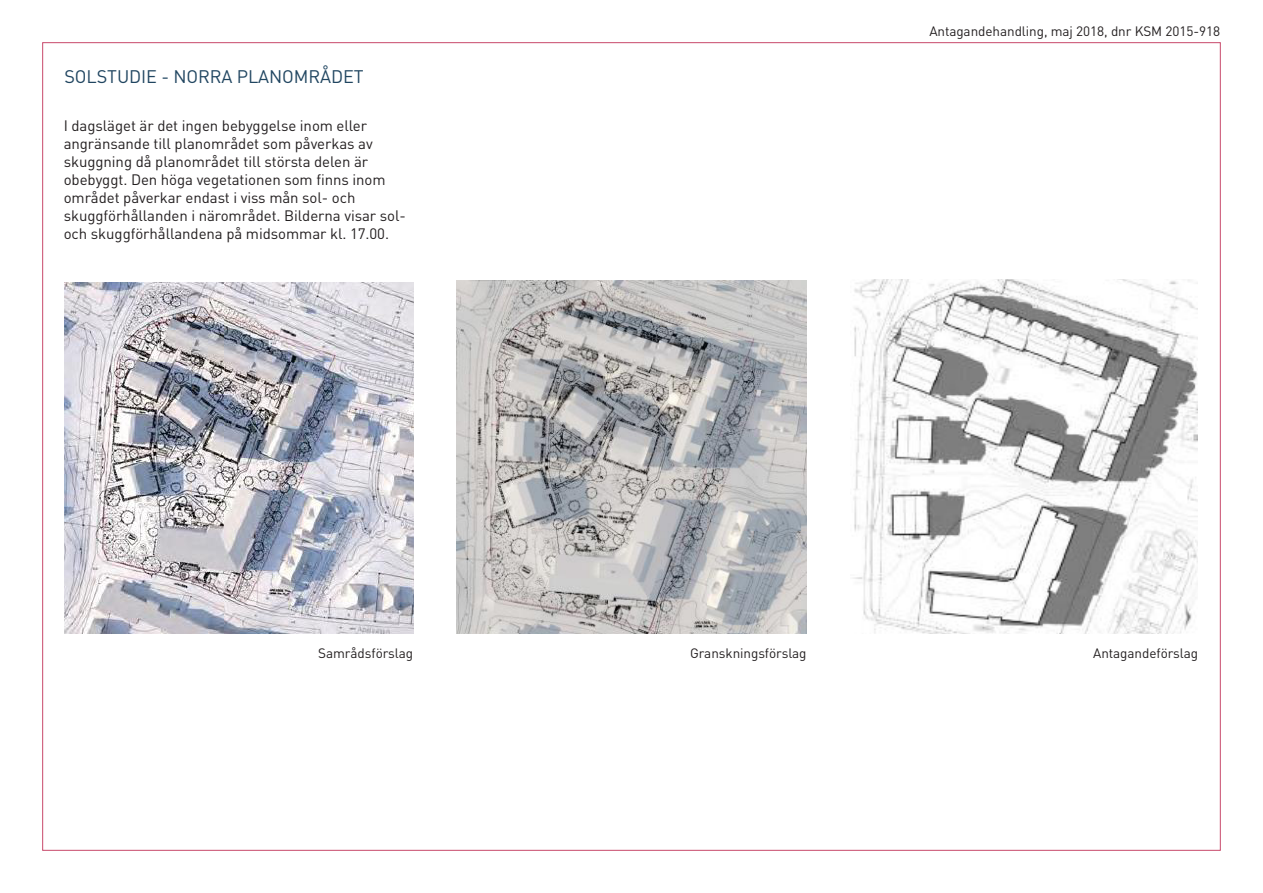
<style>
.page{position:relative;width:1263px;height:893px;background:#fff}
.page>*{position:absolute;margin:0;border:0;box-sizing:border-box;transform-origin:0 0}
.Underrubrik{font:18px "DIN";letter-spacing:-.005em;color:#204560}
.Brödtext_DIN{font:15px/18px "DIN";letter-spacing:-.005em;color:#231f20}
.Bildtext{font:13.5px "DIN";letter-spacing:-.005em;color:#231f20}
</style>
<div class="page">
<img style="left:65px;top:283px;width:349px;height:350px">
<img style="left:456px;top:280px;width:351px;height:353px">
<img style="left:853px;top:280px;width:344px;height:353px">
<p class="Underrubrik" style="left:64px;top:65px;width:301px">SOLSTUDIE - NORRA PLANOMRÅDET</p>
<p class="Brödtext_DIN" style="left:64px;top:116px;width:344px">I dagsläget är det ingen bebyggelse inom eller angränsande till planområdet som påverkas av skuggning då planområdet till största delen är obebyggt. Den höga vegetationen som finns inom området påverkar endast i viss mån sol- och skuggförhållanden i närområdet. Bilderna visar sol&shy;och skuggförhållandena på midsommar kl. 17.00.</p>
<p class="Bildtext" style="left:929px;top:23px;width:292px">Antagandehandling, maj 2018, dnr KSM 2015-918</p>
<p class="Bildtext" style="left:318px;top:644px;width:96px">Samrådsförslag</p>
<p class="Bildtext" style="left:690px;top:644px;width:118px">Granskningsförslag</p>
<p class="Bildtext" style="left:1093px;top:644px;width:106px">Antagandeförslag</p>
</div>
